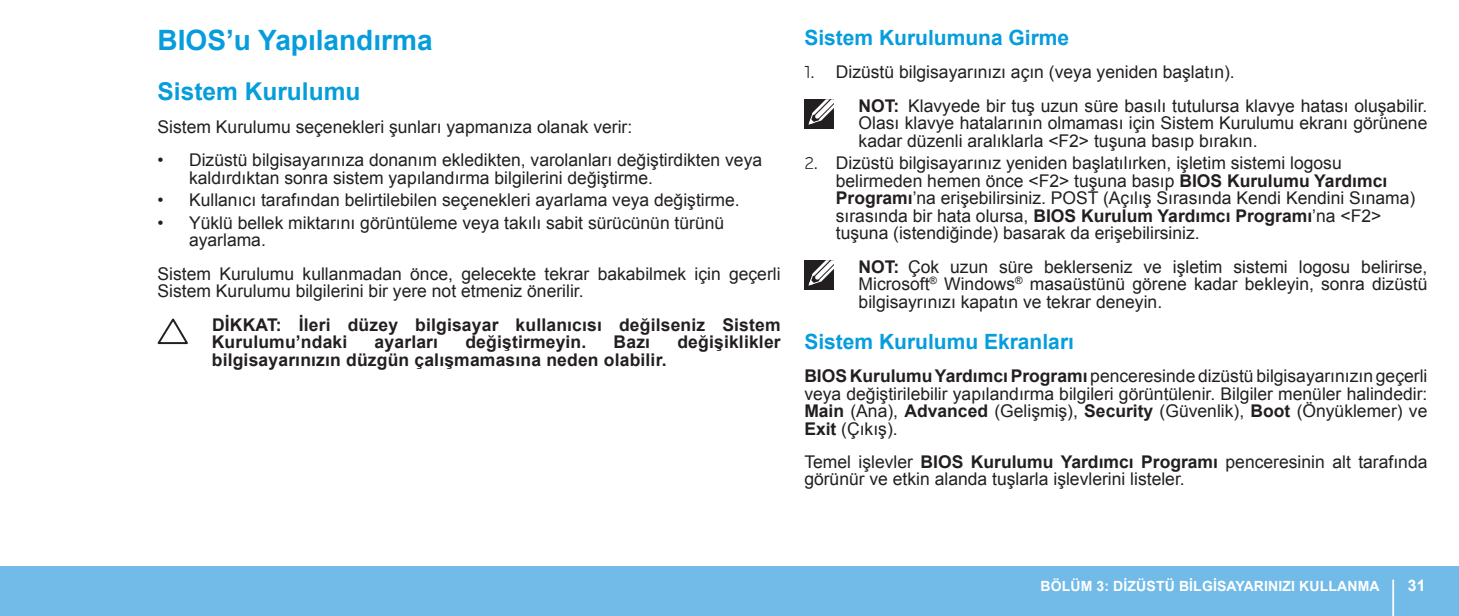
<style>
.page{position:relative;width:1459px;height:616px;background:#fff}
.page>*{position:absolute;margin:0;border:0;box-sizing:border-box;transform-origin:0 0}
.t1{font:700 28px "Arial";color:#069ddc}
.t2{font:700 24.5px "Arial";color:#069ddc}
.t3{font:700 21px "Arial";color:#069ddc}
.t4{font:17.5px/17.5px "Arial";color:#231f20}
.t5{font:700 17.5px/17.5px "Arial";letter-spacing:.01em;color:#231f20}
.t6{font:700 15.75px "Arial";color:#fff}
.t7{font:700 14px "Arial";letter-spacing:.01em;color:#fff}
.s1{font-family:"Pill Alt 600 mg";font-weight:300}
.s2{font-weight:700}
</style>
<div class="page">
<div style="left:0;top:566px;width:1458px;height:49px;background:#72bbe8"></div>
<hr style="left:1392px;top:579px;width:2px;height:36px;background:#fff">
<svg style="left:158px;top:318px;width:30px;height:27px"></svg>
<div style="left:804px;top:99px;width:30px;height:30px;background:#231f20"></div>
<svg style="left:808px;top:99px;width:26px;height:26px"></svg>
<div style="left:804px;top:260px;width:30px;height:29px;background:#231f20"></div>
<svg style="left:808px;top:260px;width:26px;height:26px"></svg>
<h1 class="t1" style="left:158px;top:22px;width:276px">BIOS’u Yapılandırma</h1>
<h2 class="t2" style="left:158px;top:75px;width:204px">Sistem Kurulumu</h2>
<p class="t4" style="left:158px;top:118px;width:476px">Sistem Kurulumu seçenekleri şunları yapmanıza olanak verir:</p>
<p class="t4" style="left:189px;top:151px;width:574px;text-indent:-32px">• Dizüstü bilgisayarınıza donanım ekledikten, varolanları değiştirdikten veya kaldırdıktan sonra sistem yapılandırma bilgilerini değiştirme.</p>
<p class="t4" style="left:158px;top:191px;width:583px">• Kullanıcı tarafından belirtilebilen seçenekleri ayarlama veya değiştirme.</p>
<p class="t4" style="left:189px;top:214px;width:536px;text-indent:-32px">• Yüklü bellek miktarını görüntüleme veya takılı sabit sürücünün türünü ayarlama.</p>
<p class="t4" style="left:158px;top:265px;width:624px">Sistem Kurulumu kullanmadan önce, gelecekte tekrar bakabilmek için geçerli<br>Sistem Kurulumu bilgilerini bir yere not etmeniz önerilir.</p>
<p class="t5" style="left:212px;top:316px;width:570px">DİKKAT: İleri düzey bilgisayar kullanıcısı değilseniz Sistem<br>Kurulumu’ndaki</p>
<p class="t5" style="left:374px;top:333px;width:65px">ayarları</p>
<p class="t5" style="left:465px;top:333px;width:122px">değiştirmeyin.</p>
<p class="t5" style="left:613px;top:333px;width:38px">Bazı</p>
<p class="t5" style="left:677px;top:333px;width:105px">değişiklikler</p>
<p class="t5" style="left:212px;top:351px;width:456px">bilgisayarınızın düzgün çalışmamasına neden olabilir.</p>
<p class="t3" style="left:804px;top:24px;width:266px">Sistem Kurulumuna Girme</p>
<p class="t4" style="left:858px;top:56px;width:570px;line-height:33.2px;text-indent:-54px"><span class="s1">1.</span> Dizüstü bilgisayarınızı açın (veya yeniden başlatın).<br><span class="s2">NOT:</span> Klavyede bir tuş uzun süre basılı tutulursa klavye hatası oluşabilir.</p>
<p class="t4" style="left:858px;top:114px;width:570px">Olası klavye hatalarının olmaması için Sistem Kurulumu ekranı görünene kadar düzenli aralıklarla &lt;F2&gt; tuşuna basıp bırakın.</p>
<p class="t4" style="left:836px;top:154px;width:581px;text-indent:-32px"><span class="s1">2.</span> Dizüstü bilgisayarınız yeniden başlatılırken, işletim sistemi logosu belirmeden hemen önce &lt;F2&gt; tuşuna basıp <span class="s2">BIOS Kurulumu Yardımcı Programı</span>’na erişebilirsiniz. POST (Açılış Sırasında Kendi Kendini Sınama) sırasında bir hata olursa, <span class="s2">BIOS Kurulum Yardımcı Programı</span>’na &lt;F2&gt; tuşuna (istendiğinde) basarak da erişebilirsiniz.</p>
<p class="t4" style="left:858px;top:258px;width:570px;text-align:justify"><span class="s2">NOT:</span> Çok uzun süre beklerseniz ve işletim sistemi logosu belirirse, Microsoft<sup>®</sup> Windows<sup>®</sup> masaüstünü görene kadar bekleyin, sonra dizüstü bilgisayrınızı kapatın ve tekrar deneyin.</p>
<p class="t3" style="left:804px;top:327px;width:271px">Sistem Kurulumu Ekranları</p>
<p class="t4" style="left:804px;top:367px;width:624px;text-align:justify"><span class="s2">BIOS Kurulumu Yardımcı Programı</span> penceresinde dizüstü bilgisayarınızın geçerli veya değiştirilebilir yapılandırma bilgileri görüntülenir. Bilgiler menüler halindedir:<br><span class="s2">Main</span> (Ana), <span class="s2">Advanced</span> (Gelişmiş), <span class="s2">Security</span> (Güvenlik), <span class="s2">Boot</span> (Önyüklemer) ve <span class="s2">Exit</span> (Çıkış).</p>
<p class="t4" style="left:804px;top:453px;width:624px">Temel işlevler <span class="s2">BIOS Kurulumu Yardımcı Programı</span> penceresinin alt tarafında görünür ve etkin alanda tuşlarla işlevlerini listeler.</p>
<p class="t7" style="left:1040px;top:576px;width:341px">BÖLÜM 3: DİZÜSTÜ BİLGİSAYARINIZI KULLANMA</p>
<p class="t6" style="left:1407px;top:574px;width:19px">31</p>
</div>
